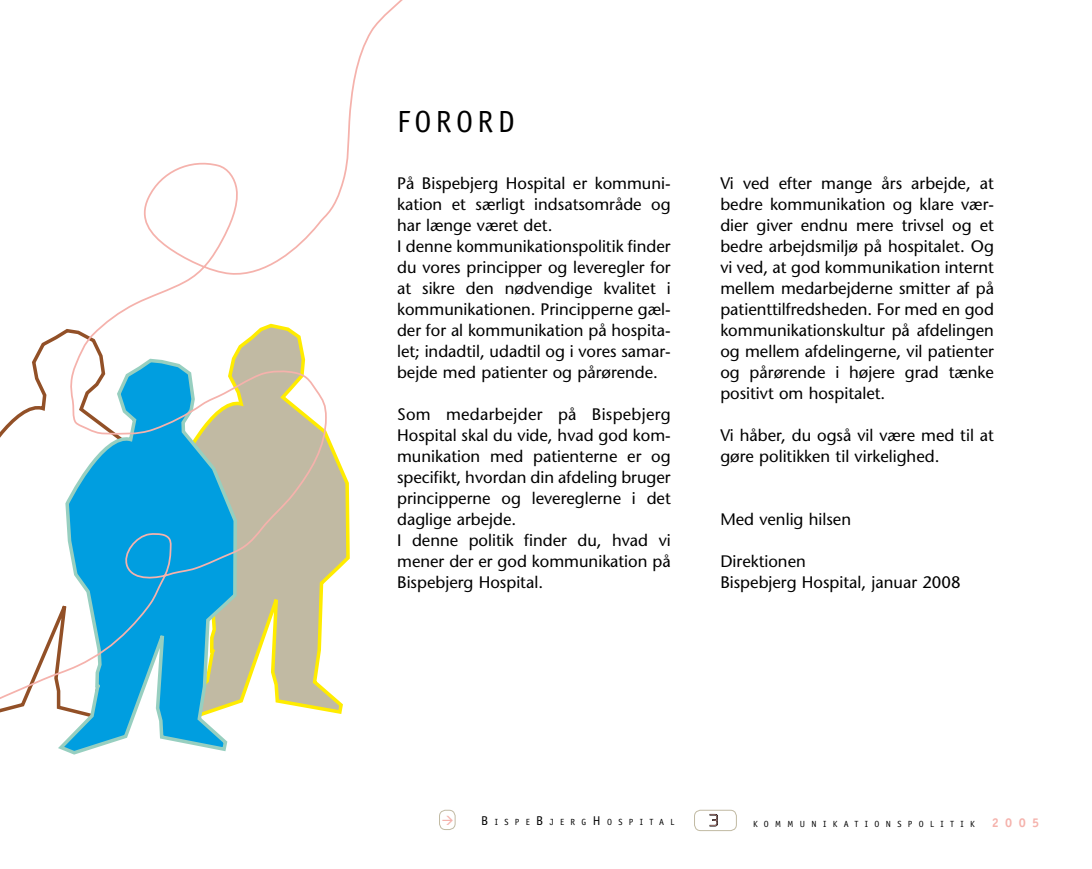
<style>
.page{position:relative;width:1092px;height:869px;background:#fff}
.page>*{position:absolute;margin:0;border:0;box-sizing:border-box;transform-origin:0 0}
.t1{font:30.62px "Officina Sans";letter-spacing:.145em;color:#000}
.t2{font:16.62px/21px "Stone Sans";color:#000}
.t3{font:300 15.92px "Digital";color:#f5b2ac}
.t4{font:700 12.78px "Officina Sans";color:#f5b2ac}
.t5{font:8.92px "Officina Sans";letter-spacing:.715em;color:#000}
.s1{font-size:12.78px}
</style>
<div class="page">
<svg style="left:709px;top:813px;width:9px;height:13px"></svg>
<div style="left:439px;top:809px;width:16px;height:20px;border:1px solid #c1baa3;border-radius:6px"></div>
<div style="left:694px;top:809px;width:42px;height:21px;border:1px solid #c1baa3;border-radius:6px"></div>
<svg style="left:58px;top:712px;width:170px;height:43px"></svg>
<svg style="left:0;top:0;width:403px;height:712px"></svg>
<div style="left:1px;top:42px;width:58px;height:142px;background:#fff"></div>
<h1 class="t1" style="left:397px;top:104px;width:119px">FORORD</h1>
<p class="t2" style="left:397px;top:173px;width:275px">På Bispebjerg Hospital er kommuni&shy;kation et særligt indsatsområde og har længe været det.<br>I denne kommunikationspolitik finder du vores principper og leveregler for at sikre den nødvendige kvalitet i kommunikationen. Principperne gæl&shy;der for al kommunikation på hospita&shy;let; indadtil, udadtil og i vores samar&shy;bejde med patienter og pårørende.</p>
<p class="t2" style="left:397px;top:404px;width:275px">Som medarbejder på Bispebjerg<br>Hospital skal du vide, hvad god kom&shy;munikation med patienterne er og specifikt, hvordan din afdeling bruger principperne og levereglerne i det daglige arbejde.<br>I denne politik finder du, hvad vi mener der er god kommunikation på<br>Bispebjerg Hospital.</p>
<p class="t2" style="left:720px;top:173px;width:275px;text-align:justify">Vi ved efter mange års arbejde, at bedre kommunikation og klare vær&shy;dier giver endnu mere trivsel og et bedre arbejdsmiljø på hospitalet. Og vi ved, at god kommunikation internt mellem medarbejderne smitter af på patienttilfredsheden. For med en god kommunikationskultur på afdelingen og mellem afdelingerne, vil patienter og pårørende i højere grad tænke positivt om hospitalet.</p>
<p class="t2" style="left:720px;top:425px;width:275px">Vi håber, du også vil være med til at gøre politikken til virkelighed.</p>
<p class="t2" style="left:720px;top:509px;width:132px">Med venlig hilsen</p>
<p class="t2" style="left:720px;top:551px;width:242px">Direktionen<br>Bispebjerg Hospital, januar 2008</p>
<p class="t5" style="left:481px;top:816px;width:195px"><span class="s1">B</span>ISPE<span class="s1">B</span>JERG<span class="s1">H</span>OSPITAL</p>
<p class="t3" style="left:708px;top:810px;width:12px">3</p>
<p class="t5" style="left:753px;top:818px;width:223px">KOMMUNIKATIONSPOLITIK</p>
<p class="t4" style="left:991px;top:814px;width:49px">2005</p>
</div>
